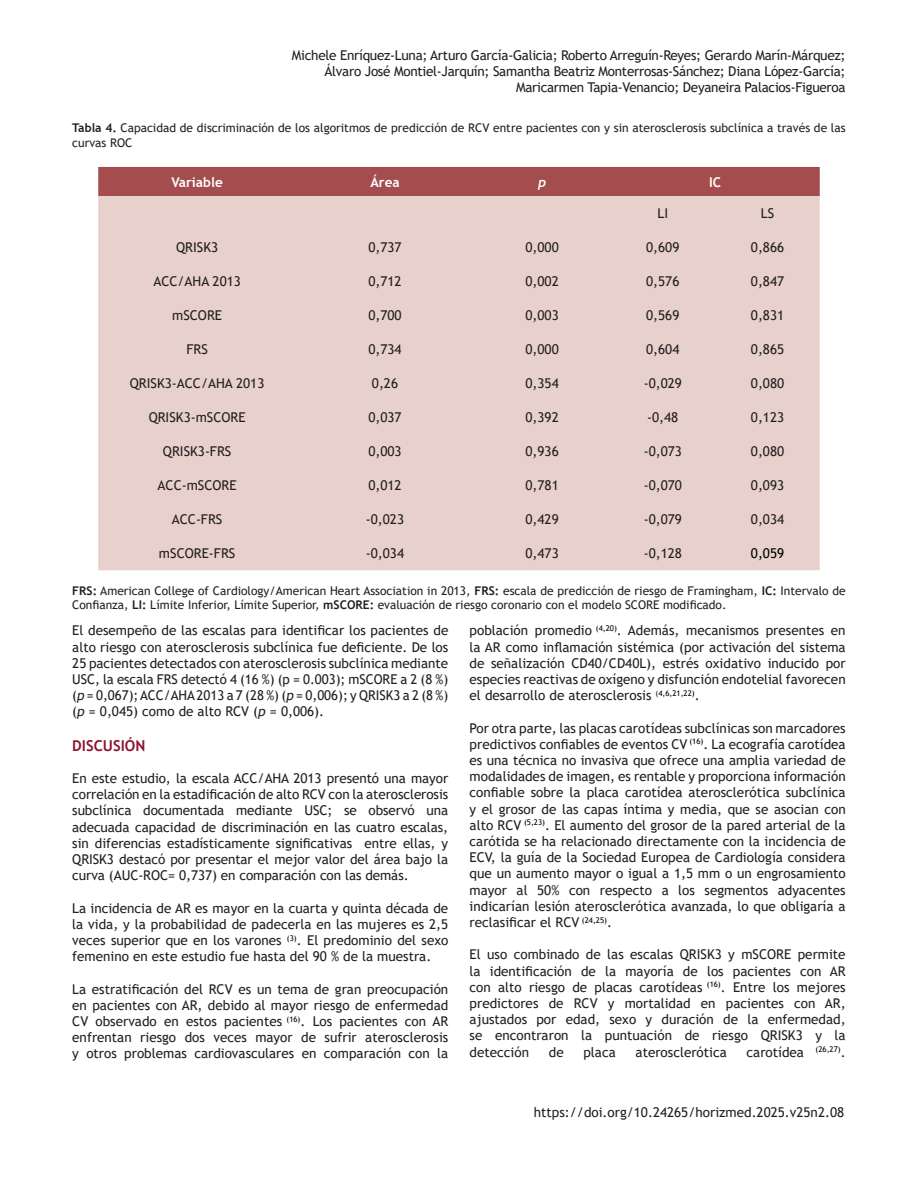
<style>
.page{position:relative;width:918px;height:1188px;background:#fff}
.page>*{position:absolute;margin:0;border:0;box-sizing:border-box;transform-origin:0 0}
.sub2{font:700 15px "Trebuchet MS";color:#8e142f}
.Texto{font:13.5px/16.2px "Trebuchet MS";color:#231f20;text-align:justify}
.Texto-2{font:13.5px/16.2px "Trebuchet MS";letter-spacing:-.02em;color:#231f20;text-align:right}
.Texto-3{font:700 13.5px "Trebuchet MS";color:#fff}
.Texto-4{font:13.5px "Trebuchet MS";color:#000}
.Texto-5{font:italic 700 13.5px "Trebuchet";color:#fff}
.Texto-6{font:12px/14.4px "Trebuchet MS";color:#231f20}
.Texto-7{font:7.8px "Trebuchet MS";color:#000}
.s1{font-weight:700}
.s2{font-style:italic}
.s3{font-size:13.5px;color:#231f20}
</style>
<div class="page">
<div style="left:98px;top:167px;width:722px;height:29px;background:#a44c4e"></div>
<div style="left:98px;top:196px;width:722px;height:374px;background:#e8d1cc"></div>
<p class="Texto-2" style="left:292px;top:47px;width:555px">Michele Enríquez-Luna; Arturo García-Galicia; Roberto Arreguín-Reyes; Gerardo Marín-Márquez;<br>Álvaro José Montiel-Jarquín; Samantha Beatriz Monterrosas-Sánchez; Diana López-García;<br>Maricarmen Tapia-Venancio; Deyaneira Palacios-Figueroa</p>
<p class="Texto-6" style="left:72px;top:121px;width:775px"><span class="s1">Tabla 4.</span> Capacidad de discriminación de los algoritmos de predicción de RCV entre pacientes con y sin aterosclerosis subclínica a través de las curvas ROC</p>
<p class="Texto-3" style="left:172px;top:173px;width:53px">Variable</p>
<p class="Texto-3" style="left:370px;top:173px;width:31px">Área</p>
<p class="Texto-5" style="left:538px;top:173px;width:10px">p</p>
<p class="Texto-3" style="left:709px;top:173px;width:14px">IC</p>
<p class="Texto" style="left:658px;top:205px;width:12px">LI</p>
<p class="Texto" style="left:761px;top:205px;width:15px">LS</p>
<p class="Texto" style="left:176px;top:239px;width:44px">QRISK3</p>
<p class="Texto" style="left:368px;top:239px;width:35px">0,737</p>
<p class="Texto" style="left:525px;top:239px;width:35px">0,000</p>
<p class="Texto" style="left:646px;top:239px;width:35px">0,609</p>
<p class="Texto" style="left:751px;top:239px;width:35px">0,866</p>
<p class="Texto" style="left:153px;top:273px;width:89px">ACC/AHA 2013</p>
<p class="Texto" style="left:368px;top:273px;width:35px">0,712</p>
<p class="Texto" style="left:525px;top:273px;width:35px">0,002</p>
<p class="Texto" style="left:646px;top:273px;width:35px">0,576</p>
<p class="Texto" style="left:751px;top:273px;width:35px">0,847</p>
<p class="Texto" style="left:172px;top:307px;width:51px">mSCORE</p>
<p class="Texto" style="left:368px;top:307px;width:35px">0,700</p>
<p class="Texto" style="left:525px;top:307px;width:35px">0,003</p>
<p class="Texto" style="left:646px;top:307px;width:35px">0,569</p>
<p class="Texto" style="left:751px;top:307px;width:35px">0,831</p>
<p class="Texto" style="left:186px;top:341px;width:23px">FRS</p>
<p class="Texto" style="left:368px;top:341px;width:35px">0,734</p>
<p class="Texto" style="left:525px;top:341px;width:35px">0,000</p>
<p class="Texto" style="left:646px;top:341px;width:35px">0,604</p>
<p class="Texto" style="left:751px;top:341px;width:35px">0,865</p>
<p class="Texto" style="left:130px;top:375px;width:136px">QRISK3-ACC/AHA 2013</p>
<p class="Texto" style="left:372px;top:375px;width:28px">0,26</p>
<p class="Texto" style="left:525px;top:375px;width:35px">0,354</p>
<p class="Texto" style="left:644px;top:375px;width:40px">-0,029</p>
<p class="Texto" style="left:751px;top:375px;width:35px">0,080</p>
<p class="Texto" style="left:149px;top:409px;width:98px">QRISK3-mSCORE</p>
<p class="Texto" style="left:368px;top:409px;width:35px">0,037</p>
<p class="Texto" style="left:525px;top:409px;width:35px">0,392</p>
<p class="Texto" style="left:647px;top:409px;width:33px">-0,48</p>
<p class="Texto" style="left:751px;top:409px;width:35px">0,123</p>
<p class="Texto" style="left:163px;top:443px;width:70px">QRISK3-FRS</p>
<p class="Texto" style="left:368px;top:443px;width:35px">0,003</p>
<p class="Texto" style="left:525px;top:443px;width:35px">0,936</p>
<p class="Texto" style="left:644px;top:443px;width:40px">-0,073</p>
<p class="Texto" style="left:751px;top:443px;width:35px">0,080</p>
<p class="Texto" style="left:158px;top:477px;width:81px">ACC-mSCORE</p>
<p class="Texto" style="left:368px;top:477px;width:35px">0,012</p>
<p class="Texto" style="left:525px;top:477px;width:35px">0,781</p>
<p class="Texto" style="left:644px;top:477px;width:40px">-0,070</p>
<p class="Texto" style="left:751px;top:477px;width:35px">0,093</p>
<p class="Texto" style="left:172px;top:511px;width:52px">ACC-FRS</p>
<p class="Texto" style="left:366px;top:511px;width:40px">-0,023</p>
<p class="Texto" style="left:525px;top:511px;width:35px">0,429</p>
<p class="Texto" style="left:644px;top:511px;width:40px">-0,079</p>
<p class="Texto" style="left:751px;top:511px;width:35px">0,034</p>
<p class="Texto" style="left:159px;top:545px;width:78px">mSCORE-FRS</p>
<p class="Texto" style="left:366px;top:545px;width:40px">-0,034</p>
<p class="Texto" style="left:525px;top:545px;width:35px">0,473</p>
<p class="Texto" style="left:644px;top:545px;width:40px">-0,128</p>
<p class="Texto-4" style="left:751px;top:545px;width:35px">0,059</p>
<p class="Texto-6" style="left:72px;top:583px;width:775px"><span class="s1">FRS:</span> American College of Cardiology/American Heart Association in 2013, <span class="s1">FRS:</span> escala de predicción de riesgo de Framingham, <span class="s1">IC:</span> Intervalo de<br>Confianza, <span class="s1">LI:</span> Límite Inferior, Límite Superior, <span class="s1">mSCORE:</span> evaluación de riesgo coronario con el modelo SCORE modificado.</p>
<p class="Texto" style="left:72px;top:622px;width:378px">El desempeño de las escalas para identificar los pacientes de alto riesgo con aterosclerosis subclínica fue deficiente. De los 25 pacientes detectados con aterosclerosis subclínica mediante USC, la escala FRS detectó 4 (16 %) (p = 0.003); mSCORE a 2 (8 %) (<span class="s2">p</span> = 0,067); ACC/AHA 2013 a 7 (28 %) (<span class="s2">p</span> = 0,006); y QRISK3 a 2 (8 %) (<span class="s2">p</span> = 0,045) como de alto RCV (<span class="s2">p</span> = 0,006).</p>
<p class="sub2" style="left:72px;top:736px;width:75px">DISCUSIÓN</p>
<p class="Texto" style="left:72px;top:770px;width:378px">En este estudio, la escala ACC/AHA 2013 presentó una mayor correlación en la estadificación de alto RCV con la aterosclerosis subclínica documentada mediante USC; se observó una adecuada capacidad de discriminación en las cuatro escalas, sin diferencias estadísticamente significativas entre ellas, y QRISK3 destacó por presentar el mejor valor del área bajo la curva (AUC-ROC= 0,737) en comparación con las demás.</p>
<p class="Texto" style="left:72px;top:900px;width:378px">La incidencia de AR es mayor en la cuarta y quinta década de la vida, y la probabilidad de padecerla en las mujeres es 2,5 veces superior que en los varones <sup>(3)</sup>. El predominio del sexo femenino en este estudio fue hasta del 90 % de la muestra.</p>
<p class="Texto" style="left:72px;top:981px;width:378px">La estratificación del RCV es un tema de gran preocupación en pacientes con AR, debido al mayor riesgo de enfermedad CV observado en estos pacientes <sup>(16)</sup>. Los pacientes con AR enfrentan riesgo dos veces mayor de sufrir aterosclerosis y otros problemas cardiovasculares en comparación con la</p>
<p class="Texto" style="left:470px;top:622px;width:378px">población promedio <sup>(4,20)</sup>. Además, mecanismos presentes en la AR como inflamación sistémica (por activación del sistema de señalización CD40/CD40L), estrés oxidativo inducido por especies reactivas de oxígeno y disfunción endotelial favorecen el desarrollo de aterosclerosis <sup>(</sup><sup>4,6,21,22)</sup>.</p>
<p class="Texto" style="left:470px;top:720px;width:378px">Por otra parte, las placas carotídeas subclínicas son marcadores predictivos confiables de eventos CV <sup>(16)</sup>. La ecografía carotídea es una técnica no invasiva que ofrece una amplia variedad de modalidades de imagen, es rentable y proporciona información confiable sobre la placa carotídea aterosclerótica subclínica y el grosor de las capas íntima y media, que se asocian con alto RCV <sup>(5,23)</sup>. El aumento del grosor de la pared arterial de la carótida se ha relacionado directamente con la incidencia de ECV, la guía de la Sociedad Europea de Cardiología considera que un aumento mayor o igual a 1,5 mm o un engrosamiento mayor al 50% con respecto a los segmentos adyacentes indicarían lesión aterosclerótica avanzada, lo que obligaría a reclasificar el RCV <sup>(24,25)</sup>.</p>
<p class="Texto" style="left:470px;top:946px;width:378px">El uso combinado de las escalas QRISK3 y mSCORE permite la identificación de la mayoría de los pacientes con AR con alto riesgo de placas carotídeas <sup>(16)</sup>. Entre los mejores predictores de RCV y mortalidad en pacientes con AR, ajustados por edad, sexo y duración de la enfermedad, se encontraron la puntuación de riesgo QRISK3 y la detección</p>
<p class="Texto" style="left:549px;top:1044px;width:16px">de</p>
<p class="Texto" style="left:583px;top:1044px;width:34px">placa</p>
<p class="Texto" style="left:636px;top:1044px;width:93px">aterosclerótica</p>
<p class="Texto" style="left:747px;top:1044px;width:59px">carotídea</p>
<p class="Texto-7" style="left:816px;top:1044px;width:32px">(26,27)<span class="s3">.</span></p>
<p class="Texto" style="left:534px;top:1104px;width:312px">https://doi.org/10.24265/horizmed.2025.v25n2.08</p>
</div>
